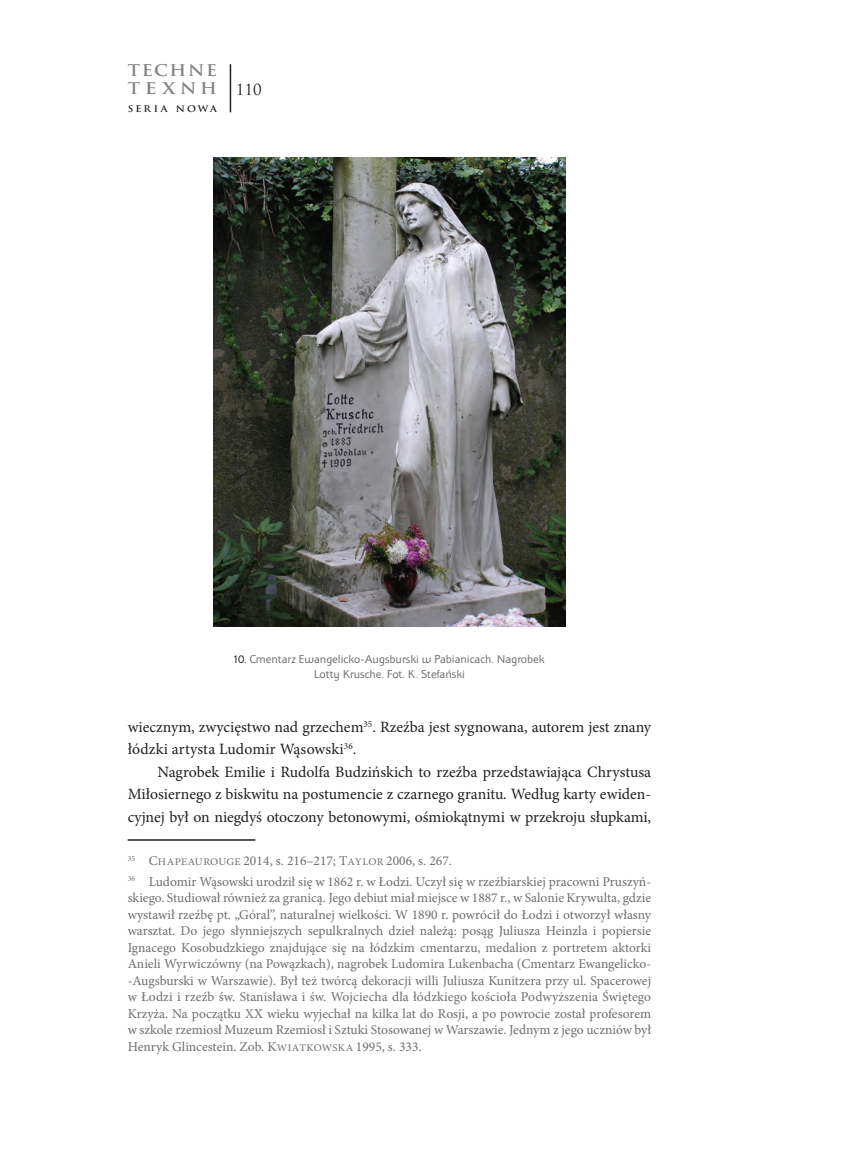
<style>
.page{position:relative;width:864px;height:1170px;background:#fff}
.page>*{position:absolute;margin:0;border:0;box-sizing:border-box;transform-origin:0 0}
.t1{font:15.75px/22.5px "Minion Pro";letter-spacing:-.005em;color:#231f20}
.t2{font:700 15.75px/18px "Trajan Pro";letter-spacing:.105em;color:#808285;scale:1.1 1}
.t3{font:15px "Trajan Pro";color:#231f20}
.t4{font:13.5px/16.5px "Minion Pro";color:#6c6d70}
.t5{font:12px/15px "Apolonia Nova OT";color:#6c6d70;text-align:center}
.t6{font:10.2px "Minion Pro";color:#6c6d70;scale:1.07 1}
.t7{font:700 9px "Trajan Pro";letter-spacing:.205em;color:#231f20;scale:1.08 1}
.s1{color:#231f20}
.s2{font-size:13.5px}
.s3{font-size:10.2px}
</style>
<div class="page">
<hr style="left:229px;top:64px;width:2px;height:48px;background:#231f20">
<hr style="left:128px;top:839px;width:127px;height:1px;background:#231f20">
<img style="left:214px;top:157px;width:351px;height:469px">
<p class="t2" style="left:128px;top:61px;width:83px">TECHNE<br>TEXNH</p>
<p class="t7" style="left:128px;top:103px;width:84px">SERIA NOWA</p>
<p class="t3" style="left:236px;top:80px;width:27px">110</p>
<p class="t5" style="left:234px;top:651px;width:312px"><span class="s1">10.</span> Cmentarz Ewangelicko-Augsburski w Pabianicach. Nagrobek<br>Lotty Krusche. Fot. K. Stefański</p>
<p class="t1" style="left:128px;top:715px;width:525px">wiecznym, zwycięstwo nad grzechem<sup>35</sup>. Rzeźba jest sygnowana, autorem jest znany łódzki artysta Ludomir Wąsowski<sup>36</sup>.</p>
<p class="t1" style="left:128px;top:760px;width:525px;text-align:justify;text-indent:30px">Nagrobek Emilie i Rudolfa Budzińskich to rzeźba przedstawiająca Chrystusa Miłosiernego z biskwitu na postumencie z czarnego granitu. Według karty ewiden&shy;cyjnej był on niegdyś otoczony betonowymi, ośmiokątnymi w przekroju słupkami,</p>
<p class="t6" style="left:128px;top:854px;width:37px"><sup>35</sup> <span class="s2">C</span>hapeau</p>
<p class="t6" style="left:203px;top:854px;width:10px">rouge</p>
<p class="t4" style="left:128px;top:850px;width:524px;line-height:20.7px;text-indent:116px">2014, s. 216–217; T<span class="s3">aylo r</span> 2006, s. 267.<br><sup>36</sup> Ludomir Wąsowski urodził się w 1862 r. w Łodzi. Uczył się w rzeźbiarskiej pracowni Pruszyń-</p>
<p class="t4" style="left:128px;top:889px;width:525px;text-align:justify">skiego. Studiował również za granicą. Jego debiut miał miejsce w 1887 r., w Salonie Krywulta, gdzie wystawił rzeźbę pt. „Góral”, naturalnej wielkości. W 1890 r. powrócił do Łodzi i otworzył własny warsztat. Do jego słynniejszych sepulkralnych dzieł należą: posąg Juliusza Heinzla i popiersie Ignacego Kosobudzkiego znajdujące się na łódzkim cmentarzu, medalion z portretem aktorki Anieli Wyrwiczówny (na Powązkach), nagrobek Ludomira Lukenbacha (Cmentarz Ewangelicko--Augsburski w Warszawie). Był też twórcą dekoracji willi Juliusza Kunitzera przy ul. Spacerowej w Łodzi i rzeźb św. Stanisława i św. Wojciecha dla łódzkiego kościoła Podwyższenia Świętego Krzyża. Na początku XX wieku wyjechał na kilka lat do Rosji, a po powrocie został profesorem w szkole rzemiosł Muzeum Rzemiosł i Sztuki Stosowanej w Warszawie. Jednym z jego uczniów był Henryk Glincestein. Zob. K<span class="s3">wia</span></p>
<p class="t6" style="left:299px;top:1040px;width:9px">tkowska</p>
<p class="t4" style="left:356px;top:1038px;width:67px">1995, s. 333.</p>
</div>
